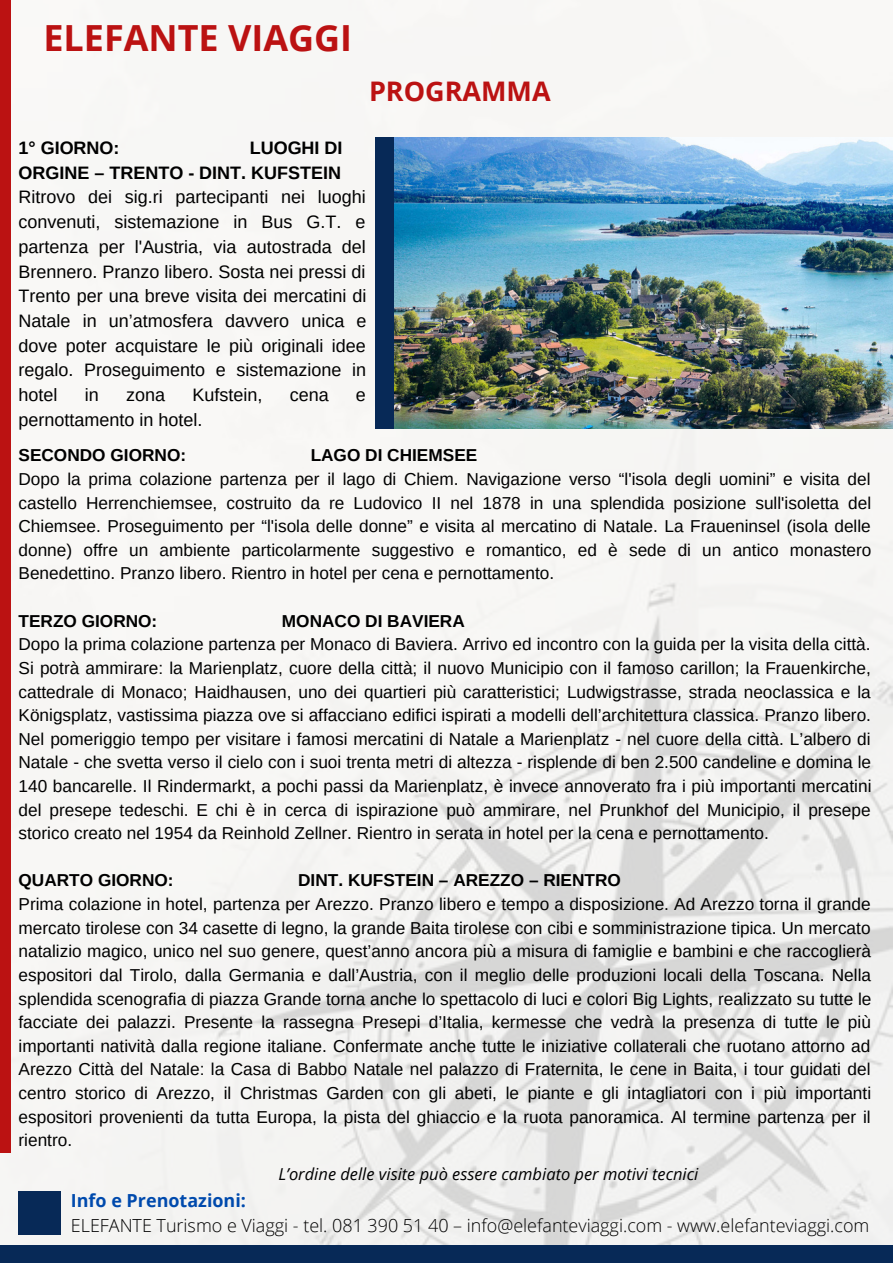
<style>
.page{position:relative;width:893px;height:1264px;background:#fff}
.page>*{position:absolute;margin:0;border:0;box-sizing:border-box;transform-origin:0 0}
.t1{font:700 36px "Open Sans";color:#bb1212}
.t2{font:700 27px "Open Sans";color:#bb1212}
.t3{font:18px/24.8px "Arimo";color:#000;text-align:justify}
.t4{font:300 18px "Open Sans";color:#000}
.t5{font:700 18px/24.8px "Arimo";color:#000;text-align:right}
.t6{font:700 18px "Open Sans";color:#004aad}
.t7{font:17.25px/23.5px "Arimo";color:#000;text-align:justify}
.t8{font:700 17.25px "Arimo";color:#000}
.t9{font:italic 16.5px "Open Sans";color:#000}
</style>
<div class="page">
<img style="left:0;top:0;width:892px;height:1245px">
<div style="left:0;top:0;width:11px;height:1152px;background:#bb1212"></div>
<div style="left:19px;top:1190px;width:42px;height:44px;background:#072957"></div>
<div style="left:0;top:1245px;width:892px;height:17px;background:#072957"></div>
<div style="left:375px;top:138px;width:57px;height:291px;background:#072957"></div>
<img style="left:394px;top:138px;width:498px;height:291px">
<h1 class="t1" style="left:43px;top:13px;width:310px">ELEFANTE VIAGGI</h1>
<h2 class="t2" style="left:369px;top:72px;width:183px">PROGRAMMA</h2>
<p class="t5" style="left:19px;top:135px;width:325px">LUOGHI DI<br>ORGINE – TRENTO - DINT. KUFSTEIN</p>
<p class="t3" style="left:19px;top:185px;width:349px">Ritrovo dei sig.ri partecipanti nei luoghi convenuti, sistemazione in Bus G.T. e partenza per l'Austria, via autostrada del Brennero. Pranzo libero. Sosta nei pressi di Trento per una breve visita dei mercatini di Natale in un’atmosfera davvero unica e dove poter acquistare le più originali idee regalo. Proseguimento e sistemazione in hotel</p>
<p class="t5" style="left:19px;top:135px;width:103px">1° GIORNO:</p>
<p class="t3" style="left:85px;top:382px;width:15px">in</p>
<p class="t3" style="left:126px;top:382px;width:40px">zona</p>
<p class="t3" style="left:192px;top:382px;width:71px">Kufstein,</p>
<p class="t3" style="left:290px;top:382px;width:40px">cena</p>
<p class="t3" style="left:356px;top:382px;width:11px">e</p>
<p class="t3" style="left:19px;top:407px;width:185px">pernottamento in hotel.</p>
<p class="t8" style="left:19px;top:446px;width:169px">SECONDO GIORNO:</p>
<p class="t8" style="left:310px;top:446px;width:168px">LAGO DI CHIEMSEE</p>
<p class="t7" style="left:19px;top:467px;width:854px">Dopo la prima colazione partenza per il lago di Chiem. Navigazione verso “l'isola degli uomini” e visita del castello Herrenchiemsee, costruito da re Ludovico II nel 1878 in una splendida posizione sull'isoletta del Chiemsee. Proseguimento per “l'isola delle donne” e visita al mercatino di Natale. La Fraueninsel (isola delle donne) offre un ambiente particolarmente suggestivo e romantico, ed è sede di un antico monastero Benedettino. Pranzo libero. Rientro in hotel per cena e pernottamento.</p>
<p class="t8" style="left:19px;top:611px;width:140px">TERZO GIORNO:</p>
<p class="t8" style="left:282px;top:611px;width:184px">MONACO DI BAVIERA</p>
<p class="t7" style="left:19px;top:632px;width:854px">Dopo la prima colazione partenza per Monaco di Baviera. Arrivo ed incontro con la guida per la visita della città.<br>Si potrà ammirare: la Marienplatz, cuore della città; il nuovo Municipio con il famoso carillon; la Frauenkirche, cattedrale di Monaco; Haidhausen, uno dei quartieri più caratteristici; Ludwigstrasse, strada neoclassica e la Königsplatz, vastissima piazza ove si affacciano edifici ispirati a modelli dell’architettura classica. Pranzo libero.<br>Nel pomeriggio tempo per visitare i famosi mercatini di Natale a Marienplatz - nel cuore della città. L’albero di Natale - che svetta verso il cielo con i suoi trenta metri di altezza - risplende di ben 2.500 candeline e domina le 140 bancarelle. Il Rindermarkt, a pochi passi da Marienplatz, è invece annoverato fra i più importanti mercatini del presepe tedeschi. E chi è in cerca di ispirazione può ammirare, nel Prunkhof del Municipio, il presepe storico creato nel 1954 da Reinhold Zellner. Rientro in serata in hotel per la cena e pernottamento.</p>
<p class="t8" style="left:19px;top:870px;width:157px">QUARTO GIORNO:</p>
<p class="t8" style="left:298px;top:870px;width:324px">DINT. KUFSTEIN – AREZZO – RIENTRO</p>
<p class="t7" style="left:19px;top:892px;width:854px">Prima colazione in hotel, partenza per Arezzo. Pranzo libero e tempo a disposizione. Ad Arezzo torna il grande mercato tirolese con 34 casette di legno, la grande Baita tirolese con cibi e somministrazione tipica. Un mercato natalizio magico, unico nel suo genere, quest’anno ancora più a misura di famiglie e bambini e che raccoglierà espositori dal Tirolo, dalla Germania e dall’Austria, con il meglio delle produzioni locali della Toscana. Nella splendida scenografia di piazza Grande torna anche lo spettacolo di luci e colori Big Lights, realizzato su tutte le facciate dei palazzi. Presente la rassegna Presepi d’Italia, kermesse che vedrà la presenza di tutte le più importanti natività dalla regione italiane. Confermate anche tutte le iniziative collaterali che ruotano attorno ad Arezzo Città del Natale: la Casa di Babbo Natale nel palazzo di Fraternita, le cene in Baita, i tour guidati del centro storico di Arezzo, il Christmas Garden con gli abeti, le piante e gli intagliatori con i più importanti espositori provenienti da tutta Europa, la pista del ghiaccio e la ruota panoramica. Al termine partenza per il rientro.</p>
<p class="t9" style="left:278px;top:1162px;width:421px">L’ordine delle visite può essere cambiato per motivi tecnici</p>
<p class="t6" style="left:71px;top:1188px;width:177px">Info e Prenotazioni:</p>
<p class="t4" style="left:71px;top:1212px;width:800px">ELEFANTE Turismo e Viaggi - tel. 081 390 51 40 – info@elefanteviaggi.com - www.elefanteviaggi.com</p>
</div>
